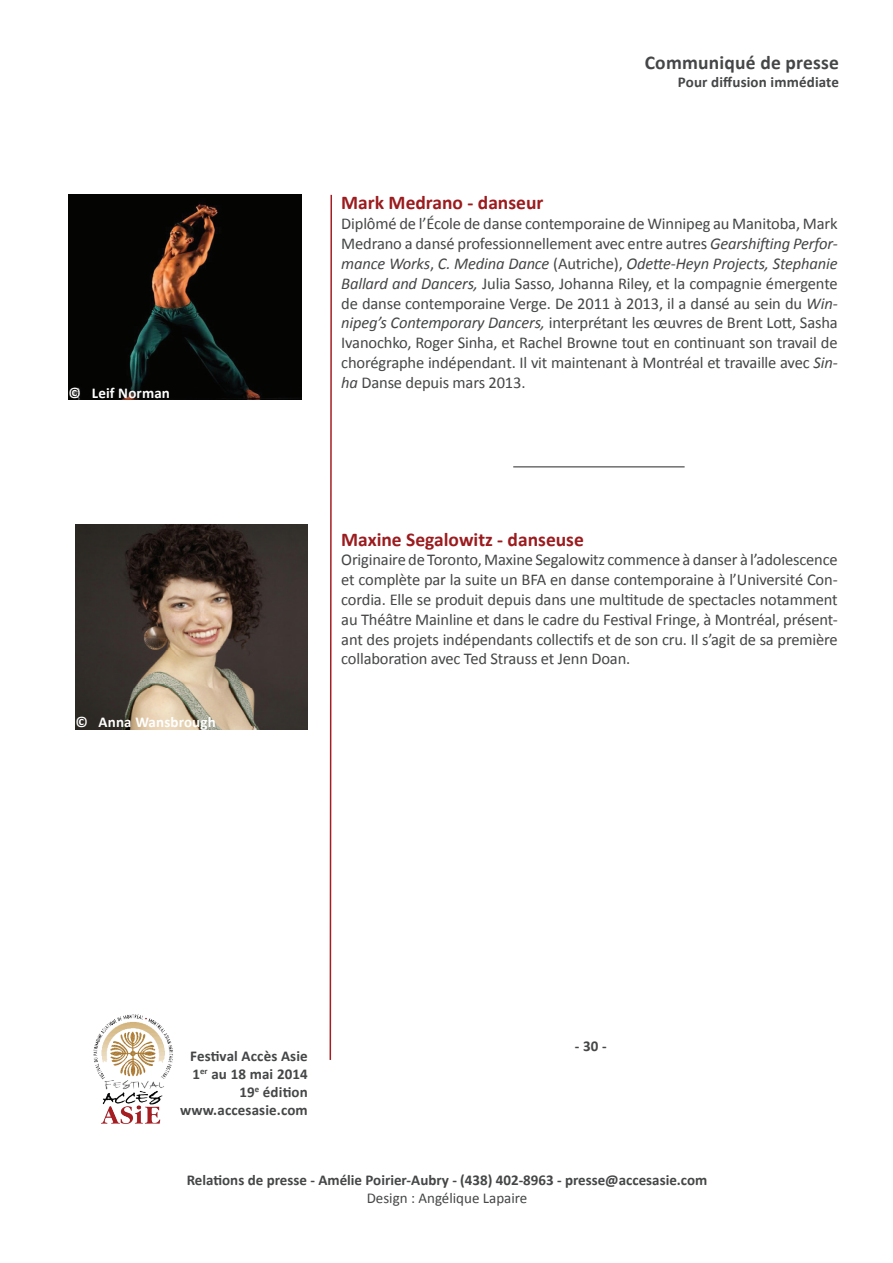
<style>
.page{position:relative;width:893px;height:1263px;background:#fff}
.page>*{position:absolute;margin:0;border:0;box-sizing:border-box;transform-origin:0 0}
.t1{font:700 19.5px "Calibri";color:#9b1b1e}
.t2{font:700 19.5px "Calibri";letter-spacing:.01em;color:#454647}
.t3{font:16.5px/19.8px "Calibri";letter-spacing:-.01em;color:#454647;text-align:justify}
.t4{font:700 15px/18px "Calibri";color:#454647;text-align:right}
.t5{font:700 15px "Calibri";letter-spacing:.01em;color:#fff}
.t6{font:15px "Calibri";color:#454647}
.s1{font-style:italic}
</style>
<div class="page">
<img style="left:93px;top:1014px;width:80px;height:110px">
<svg style="left:329px;top:194px;width:3px;height:866px"></svg>
<hr style="left:513px;top:466px;width:172px;height:2px;background:#6e6e6e">
<img style="left:69px;top:195px;width:232px;height:205px">
<img style="left:75px;top:524px;width:233px;height:205px">
<p class="t5" style="left:69px;top:383px;width:103px">© Leif Norman</p>
<p class="t5" style="left:75px;top:712px;width:142px">© Anna Wansbrough</p>
<p class="t2" style="left:645px;top:50px;width:196px">Communiqué de presse</p>
<p class="t4" style="left:678px;top:73px;width:163px">Pour diffusion immédiate</p>
<p class="t1" style="left:341px;top:191px;width:204px">Mark Medrano - danseur</p>
<p class="t3" style="left:341px;top:214px;width:498px">Diplômé de l’École de danse contemporaine de Winnipeg au Manitoba, Mark Medrano a dansé professionnellement avec entre autres <span class="s1">Gearshifting Perfor&shy;mance Works</span>, <span class="s1">C. Medina Dance</span> (Autriche), <span class="s1">Odette-Heyn Projects, Stephanie Ballard and Dancers,</span> Julia Sasso, Johanna Riley, et la compagnie émergente de danse contemporaine Verge. De 2011 à 2013, il a dansé au sein du <span class="s1">Win&shy;nipeg’s Contemporary Dancers,</span> interprétant les œuvres de Brent Lott, Sasha Ivanochko, Roger Sinha, et Rachel Browne tout en continuant son travail de chorégraphe indépendant. Il vit maintenant à Montréal et travaille avec <span class="s1">Sin&shy;ha</span> Danse depuis mars 2013.</p>
<p class="t1" style="left:341px;top:527px;width:244px">Maxine Segalowitz - danseuse</p>
<p class="t3" style="left:341px;top:550px;width:498px">Originaire de Toronto, Maxine Segalowitz commence à danser à l’adolescence et complète par la suite un BFA en danse contemporaine à l’Université Con&shy;cordia. Elle se produit depuis dans une multitude de spectacles notamment au Théâtre Mainline et dans le cadre du Festival Fringe, à Montréal, présent&shy;ant des projets indépendants collectifs et de son cru. Il s’agit de sa première collaboration avec Ted Strauss et Jenn Doan.</p>
<p class="t4" style="left:180px;top:1047px;width:129px">Festival Accès Asie<br>1<sup>er</sup> au 18 mai 2014<br>19<sup>e</sup> édition www.accesasie.com</p>
<p class="t4" style="left:575px;top:1037px;width:33px">- 30 -</p>
<p class="t4" style="left:187px;top:1171px;width:522px">Relations de presse - Amélie Poirier-Aubry - (438) 402-8963 - presse@accesasie.com</p>
<p class="t6" style="left:367px;top:1188px;width:162px">Design : Angélique Lapaire</p>
</div>
